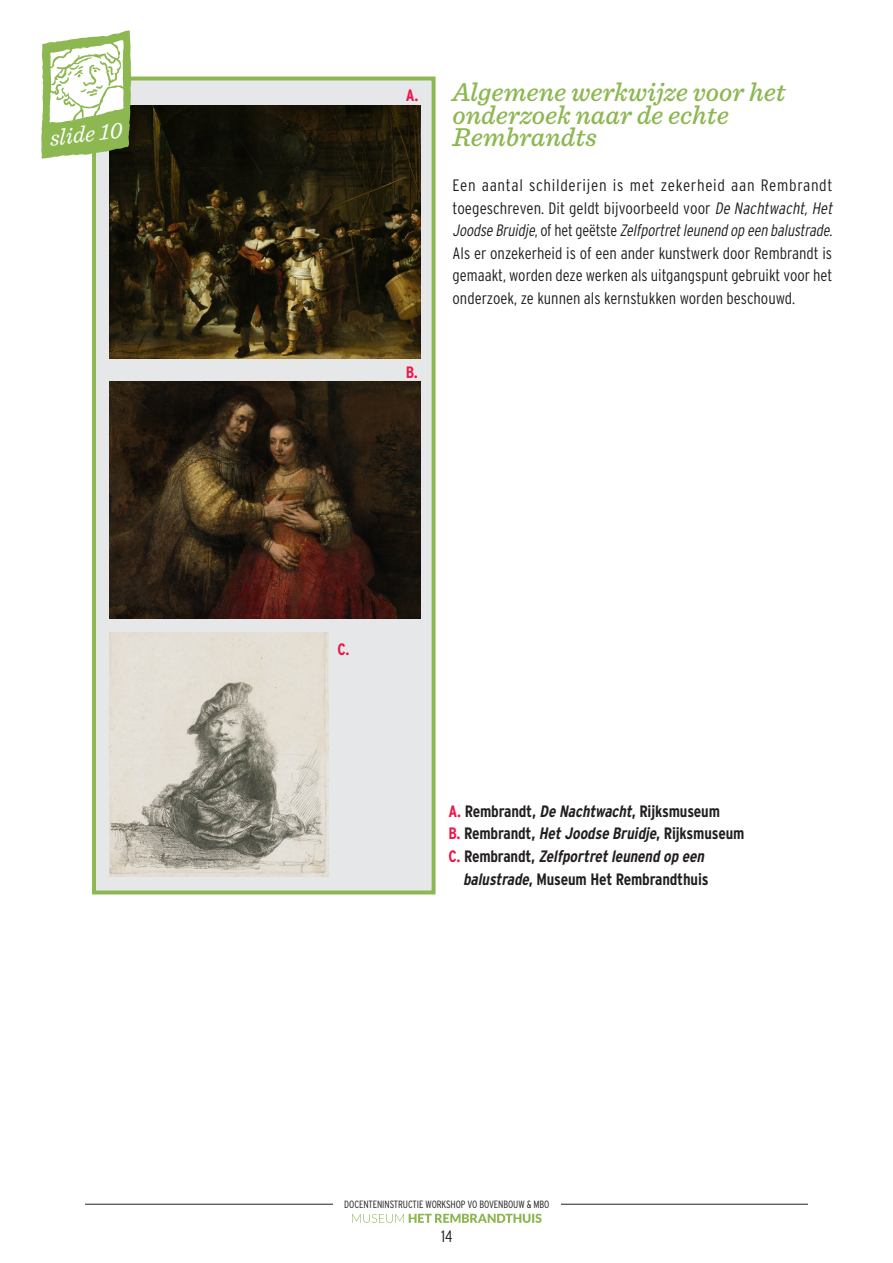
<style>
.page{position:relative;width:893px;height:1263px;background:#fff}
.page>*{position:absolute;margin:0;border:0;box-sizing:border-box;transform-origin:0 0}
.slide-kop{font:italic 500 27px/22.5px "Sentinel";color:#8db751}
.platte_tekst{font:italic 23.4px "Sentinel";color:#fff}
.platte_tekst-2{font:300 condensed 16.5px/22.5px "Interstate";color:#231f20}
.platte_tekst-3{font:700 condensed 16.5px "Interstate";letter-spacing:-.01em;color:#231f20}
.platte_tekst-4{font:italic 700 condensed 16.5px "Interstate";color:#231f20}
.platte_tekst-5{font:700 condensed 16.5px "Interstate";color:#ed164a}
.t1{font:300 condensed 10.5px "Interstate";letter-spacing:-.01em;color:#231f20}
.s1{font-style:italic}
.s2{color:#ed164a}
.s3{font-style:normal;color:#ed164a}
.s4{font-style:normal}
</style>
<div class="page">
<hr style="left:85px;top:1204px;width:723px;height:1px;background:#231f20">
<div style="left:333px;top:1199px;width:227px;height:54px;background:#fff"></div>
<svg style="left:352px;top:1213px;width:190px;height:10px"></svg>
<div style="left:92px;top:77px;width:344px;height:817px;background:#e6e7e9;border:4px solid #8db751"></div>
<img style="left:109px;top:105px;width:312px;height:254px">
<img style="left:109px;top:381px;width:312px;height:238px">
<img style="left:109px;top:633px;width:220px;height:243px">
<svg style="left:41px;top:30px;width:91px;height:129px"></svg>
<p class="platte_tekst" style="left:47px;top:121px;width:75px;rotate:-7deg">slide 10</p>
<p class="platte_tekst-5" style="left:406px;top:86px;width:14px">A.</p>
<p class="platte_tekst-5" style="left:406px;top:362px;width:14px">B.</p>
<p class="slide-kop" style="left:453px;top:79px;width:335px">Algemene werkwijze voor het onderzoek naar de echte<br>Rembrandts</p>
<p class="platte_tekst-2" style="left:453px;top:174px;width:384px">Een aantal schilderijen is met zekerheid aan Rembrandt toegeschreven. Dit geldt bijvoorbeeld voor <span class="s1">DeNachtwacht,Het Joodse Bruidje</span>, o f h e t g e ë t s t e <span class="s1">Zelfportretleunend op een balustrade</span>.<br>Als er onzekerheid is of een ander kunstwerk door Rembrandt is gemaakt, worden deze werken als uitgangspunt gebruikt voor het onderzoek, ze kunnen als kernstukken worden beschouwd.</p>
<p class="platte_tekst-5" style="left:337px;top:640px;width:13px">C.</p>
<p class="platte_tekst-3" style="left:449px;top:802px;width:273px"><span class="s2">A.</span> Rembrandt, <span class="s1">De Nachtwacht</span>, Rijksmuseum</p>
<p class="platte_tekst-3" style="left:449px;top:824px;width:297px"><span class="s2">B.</span> Rembrandt, <span class="s1">HetJoodse Bruidje</span>, Rijksmuseum</p>
<p class="platte_tekst-4" style="left:449px;top:847px;width:260px"><span class="s3">C .</span> <span class="s4">R e m b ra n d t ,</span> Zelfportretleunend op een</p>
<p class="platte_tekst-3" style="left:463px;top:869px;width:247px"><span class="s1">balustrade</span>, Museum Het Rembrandthuis</p>
<p class="t1" style="left:344px;top:1198px;width:207px">DOCENTENINSTRUCTIE WORKSHOP VO BOVENBOUW &amp; MBO</p>
<p class="platte_tekst-2" style="left:441px;top:1225px;width:13px">14</p>
</div>
